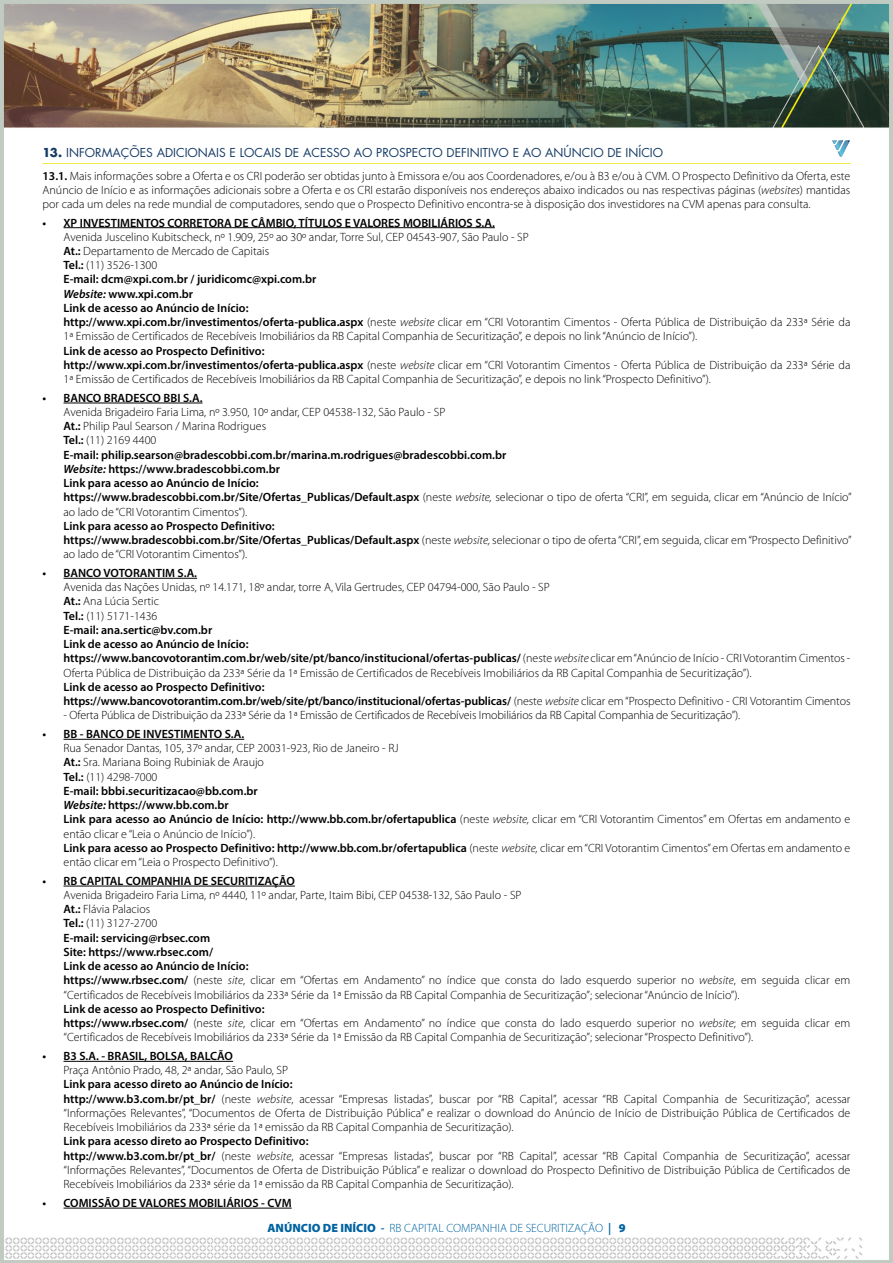
<style>
.page{position:relative;width:893px;height:1263px;background:#fff}
.page>*{position:absolute;margin:0;border:0;box-sizing:border-box;transform-origin:0 0}
.t1{font:300 12px/14.2px "Myriad Pro";color:#000}
.t2{font:600 12px/14.2px "Myriad Pro";color:#000}
.t3{font:12px "Futura";color:#163c66}
.t4{font:300 12px "Myriad Pro";color:#0063a1}
.s1{font-weight:700}
.s2{font-weight:600}
.s3{font-style:italic}
.s4{font-weight:600;font-style:italic}
.s5{font-weight:300}
.s6{font-weight:300;font-style:italic}
.s7{font-weight:900}
</style>
<div class="page">
<img style="left:0;top:0;width:893px;height:1263px">
<hr style="left:43px;top:163px;width:807px;height:1px;background:#f0ea43">
<hr style="left:64px;top:227px;width:431px;height:1px;background:#000">
<hr style="left:64px;top:403px;width:139px;height:1px;background:#000">
<hr style="left:64px;top:578px;width:133px;height:1px;background:#000">
<hr style="left:64px;top:739px;width:180px;height:1px;background:#000">
<hr style="left:64px;top:886px;width:231px;height:1px;background:#000">
<hr style="left:64px;top:1061px;width:169px;height:1px;background:#000">
<hr style="left:64px;top:1208px;width:228px;height:1px;background:#000">
<svg style="left:832px;top:140px;width:18px;height:17px"></svg>
<p class="t3" style="left:43px;top:144px;width:622px"><span class="s1">13.</span> INFORMAÇÕES ADICIONAIS E LOCAIS DE ACESSO AO PROSPECTO DEFINITIVO E AO ANÚNCIO DE INÍCIO</p>
<p class="t1" style="left:43px;top:169px;width:809px;text-align:justify"><span class="s2">13.1.</span> Mais informações sobre a Oferta e os CRI poderão ser obtidas junto à Emissora e/ou aos Coordenadores, e/ou à B3 e/ou à CVM. O Prospecto Definitivo da Oferta, este Anúncio de Início e as informações adicionais sobre a Oferta e os CRI estarão disponíveis nos endereços abaixo indicados ou nas respectivas páginas (<span class="s3">websites</span>) mantidas por cada um deles na rede mundial de computadores, sendo que o Prospecto Definitivo encontra-se à disposição dos investidores na CVM apenas para consulta.</p>
<p class="t2" style="left:43px;top:215px;width:454px">• XP INVESTIMENTOS CORRETORA DE CÂMBIO, TÍTULOS E VALORES MOBILIÁRIOS S.A.</p>
<p class="t1" style="left:64px;top:230px;width:788px">Avenida Juscelino Kubitscheck, nº 1.909, 25º ao 30º andar, Torre Sul, CEP 04543-907, São Paulo - SP<br><span class="s2">At.:</span> Departamento de Mercado de Capitais<br><span class="s2">Tel.:</span> (11) 3526-1300<br><span class="s2">E-mail: dcm@xpi.com.br / juridicomc@xpi.com.br<br></span><span class="s4">Website:</span> <span class="s2">www.xpi.com.br<br>Link de acesso ao Anúncio de Início:<br>http://www.xpi.com.br/investimentos/oferta-publica.aspx</span> (neste <span class="s3">website</span> clicar em “CRI Votorantim Cimentos - Oferta Pública de Distribuição da 233ª Série da 1ª Emissão de Certificados de Recebíveis Imobiliários da RB Capital Companhia de Securitização”, e depois no link “Anúncio de Início”).</p>
<p class="t1" style="left:64px;top:344px;width:788px"><span class="s2">Link de acesso ao Prospecto Definitivo:<br>http://www.xpi.com.br/investimentos/oferta-publica.aspx</span> (neste <span class="s3">website</span> clicar em “CRI Votorantim Cimentos - Oferta Pública de Distribuição da 233ª Série da<br>1ª Emissão de Certificados de Recebíveis Imobiliários da RB Capital Companhia de Securitização”, e depois no link “Prospecto Definitivo”).</p>
<p class="t2" style="left:43px;top:390px;width:162px">• BANCO BRADESCO BBI S.A.</p>
<p class="t1" style="left:64px;top:405px;width:790px">Avenida Brigadeiro Faria Lima, nº 3.950, 10º andar, CEP 04538-132, São Paulo - SP<br><span class="s2">At.:</span> Philip Paul Searson / Marina Rodrigues<br><span class="s2">Tel.:</span> (11) 2169 4400<br><span class="s2">E-mail: philip.searson@bradescobbi.com.br/marina.m.rodrigues@bradescobbi.com.br<br></span><span class="s4">Website:</span> <span class="s2">https://www.bradescobbi.com.br<br>Link para acesso ao Anúncio de Início:<br>https://www.bradescobbi.com.br/Site/Ofertas_Publicas/Default.aspx</span> (neste <span class="s3">website,</span> selecionar o tipo de oferta “CRI”, em seguida, clicar em “Anúncio de Início” ao lado de “CRI Votorantim Cimentos”).</p>
<p class="t1" style="left:64px;top:519px;width:790px"><span class="s2">Link para acesso ao Prospecto Definitivo:<br>https://www.bradescobbi.com.br/Site/Ofertas_Publicas/Default.aspx</span> (neste <span class="s3">website,</span> selecionar o tipo de oferta “CRI”, em seguida, clicar em “Prospecto Definitivo” ao lado de “CRI Votorantim Cimentos”).</p>
<p class="t2" style="left:43px;top:565px;width:156px">• BANCO VOTORANTIM S.A.</p>
<p class="t1" style="left:64px;top:580px;width:788px">Avenida das Nações Unidas, nº 14.171, 18º andar, torre A, Vila Gertrudes, CEP 04794-000, São Paulo - SP<br><span class="s2">At.:</span> Ana Lúcia Sertic<br><span class="s2">Tel.:</span> (11) 5171-1436<br><span class="s2">E-mail: ana.sertic@bv.com.br<br>Link de acesso ao Anúncio de Início:<br>https://www.bancovotorantim.com.br/web/site/pt/banco/institucional/ofertas-publicas/</span> (neste <span class="s3">website</span> clicar em “Anúncio de Início - CRI Votorantim Cimentos - Oferta Pública de Distribuição da 233ª Série da 1ª Emissão de Certificados de Recebíveis Imobiliários da RB Capital Companhia de Securitização”).</p>
<p class="t2" style="left:64px;top:679px;width:788px">Link de acesso ao Prospecto Definitivo:<br>https://www.bancovotorantim.com.br/web/site/pt/banco/institucional/ofertas-publicas/ <span class="s5">(neste</span> <span class="s6">website</span> <span class="s5">clicar em “Prospecto Definitivo - CRI Votorantim Cimentos</span></p>
<p class="t1" style="left:64px;top:708px;width:678px">- Oferta Pública de Distribuição da 233ª Série da 1ª Emissão de Certificados de Recebíveis Imobiliários da RB Capital Companhia de Securitização”).</p>
<p class="t2" style="left:43px;top:726px;width:203px">• BB - BANCO DE INVESTIMENTO S.A.</p>
<p class="t1" style="left:64px;top:741px;width:788px">Rua Senador Dantas, 105, 37º andar, CEP 20031-923, Rio de Janeiro - RJ<br><span class="s2">At.:</span> Sra. Mariana Boing Rubiniak de Araujo<br><span class="s2">Tel.:</span> (11) 4298-7000<br><span class="s2">E-mail: bbbi.securitizacao@bb.com.br<br></span><span class="s4">Website:</span> <span class="s2">https://www.bb.com.br<br>Link para acesso ao Anúncio de Início: http://www.bb.com.br/ofertapublica</span> (neste <span class="s3">website,</span> clicar em “CRI Votorantim Cimentos” em Ofertas em andamento e então clicar e “Leia o Anúncio de Início”).<br><span class="s2">Link para acesso ao Prospecto Definitivo: http://www.bb.com.br/ofertapublica</span> (neste <span class="s3">website,</span> clicar em “CRI Votorantim Cimentos” em Ofertas em andamento e então clicar em “Leia o Prospecto Definitivo”).</p>
<p class="t2" style="left:43px;top:873px;width:254px">• RB CAPITAL COMPANHIA DE SECURITIZAÇÃO</p>
<p class="t1" style="left:64px;top:888px;width:788px">Avenida Brigadeiro Faria Lima, nº 4440, 11º andar, Parte, Itaim Bibi, CEP 04538-132, São Paulo - SP<br><span class="s2">At.:</span> Flávia Palacios<br><span class="s2">Tel.:</span> (11) 3127-2700<br><span class="s2">E-mail: servicing@rbsec.com<br>Site: https://www.rbsec.com/<br>Link de acesso ao Anúncio de Início:<br>https://www.rbsec.com/</span> (neste <span class="s3">site</span>, clicar em “Ofertas em Andamento” no índice que consta do lado esquerdo superior no <span class="s3">website</span>, em seguida clicar em “Certificados de Recebíveis Imobiliários da 233ª Série da 1ª Emissão da RB Capital Companhia de Securitização”; selecionar “Anúncio de Início”).</p>
<p class="t1" style="left:64px;top:1002px;width:788px"><span class="s2">Link de acesso ao Prospecto Definitivo:<br>https://www.rbsec.com/</span> (neste <span class="s3">site</span>, clicar em “Ofertas em Andamento” no índice que consta do lado esquerdo superior no <span class="s3">website</span>; em seguida clicar em “Certificados de Recebíveis Imobiliários da 233ª Série da 1ª Emissão da RB Capital Companhia de Securitização”; selecionar “Prospecto Definitivo”).</p>
<p class="t2" style="left:43px;top:1048px;width:192px">• B3 S.A. - BRASIL, BOLSA, BALCÃO</p>
<p class="t1" style="left:64px;top:1063px;width:226px">Praça Antônio Prado, 48, 2ª andar, São Paulo, SP</p>
<p class="t1" style="left:64px;top:1077px;width:788px"><span class="s2">Link para acesso direto ao Anúncio de Início:<br>http://www.b3.com.br/pt_br/</span> (neste <span class="s3">website</span>, acessar “Empresas listadas”, buscar por “RB Capital”, acessar “RB Capital Companhia de Securitização”, acessar “Informações Relevantes”, “Documentos de Oferta de Distribuição Pública” e realizar o download do Anúncio de Início de Distribuição Pública de Certificados de Recebíveis Imobiliários da 233ª série da 1ª emissão da RB Capital Companhia de Securitização).</p>
<p class="t1" style="left:64px;top:1134px;width:788px"><span class="s2">Link para acesso direto ao Prospecto Definitivo:<br>http://www.b3.com.br/pt_br/</span> (neste <span class="s3">website</span>, acessar “Empresas listadas”, buscar por “RB Capital”, acessar “RB Capital Companhia de Securitização”, acessar “Informações Relevantes”, “Documentos de Oferta de Distribuição Pública” e realizar o download do Prospecto Definitivo de Distribuição Pública de Certificados de Recebíveis Imobiliários da 233ª série da 1ª emissão da RB Capital Companhia de Securitização).</p>
<p class="t2" style="left:43px;top:1195px;width:251px">• COMISSÃO DE VALORES MOBILIÁRIOS - CVM</p>
<p class="t4" style="left:267px;top:1222px;width:360px"><span class="s7">ANÚNCIO DE INÍCIO</span> <span class="s2">-</span> RB CAPITAL COMPANHIA DE SECURITIZAÇÃO <span class="s2">|</span> <span class="s7">9</span></p>
</div>
